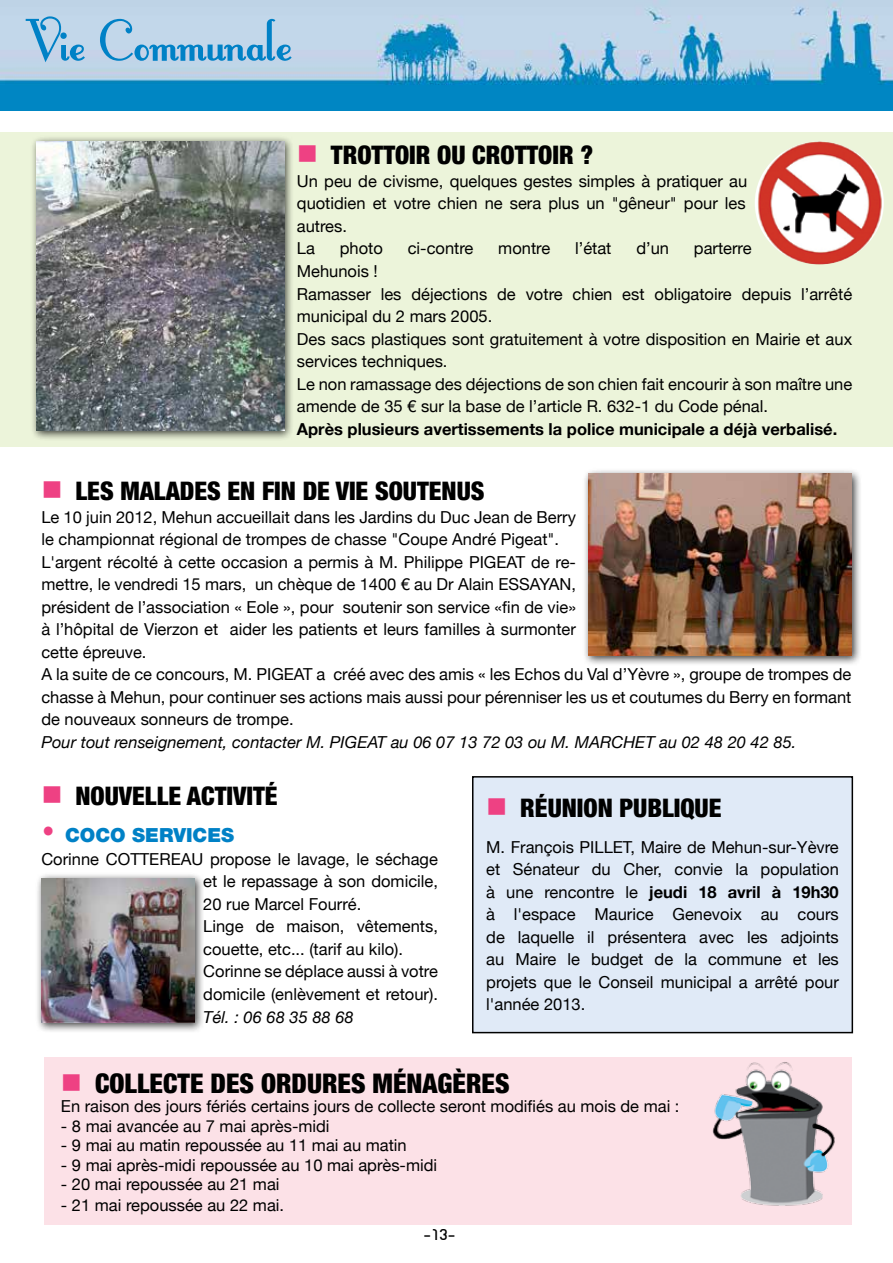
<style>
.page{position:relative;width:893px;height:1263px;background:#fff}
.page>*{position:absolute;margin:0;border:0;box-sizing:border-box;transform-origin:0 0}
.t1{font:72px "Fontleroy Brown";letter-spacing:-.01em;color:#0081c6}
.t2{font:900 condensed 27px "Helvetica Neue";color:#000}
.t3{font:900 condensed 25.5px "Helvetica Neue";color:#000}
.t4{font:900 19.5px "Helvetica Neue";color:#0081c6}
.t5{font:16.5px/22.5px "Helvetica Neue";color:#000}
.t6{font:italic 16.5px "Helvetica Neue";color:#000}
.t7{font:700 16.5px "Helvetica Neue";color:#000}
.t8{font:15px "Planet Estyle";color:#000}
.s1{color:#ee4183}
.s2{font-weight:700}
</style>
<div class="page">
<div style="left:0;top:132px;width:893px;height:314px;background:#ecf4da"></div>
<img style="left:0;top:0;width:893px;height:111px">
<img style="left:755px;top:141px;width:129px;height:123px">
<div style="left:30px;top:135px;width:265px;height:306px;background:#000;opacity:.75"></div>
<img style="left:36px;top:141px;width:248px;height:290px">
<div style="left:44px;top:1057px;width:808px;height:168px;background:#fce1e7"></div>
<img style="left:712px;top:1062px;width:123px;height:144px">
<div style="left:583px;top:468px;width:279px;height:198px;background:#000;opacity:.75"></div>
<img style="left:589px;top:474px;width:263px;height:182px">
<div style="left:473px;top:777px;width:379px;height:255px;background:#e0eaf7"></div>
<div style="left:472px;top:776px;width:381px;height:257px;border:2px solid #000"></div>
<div style="left:35px;top:872px;width:170px;height:161px;background:#000;opacity:.75"></div>
<img style="left:41px;top:878px;width:154px;height:145px">
<h1 class="t1" style="left:26px;top:9px;width:268px">Vie Communale</h1>
<h3 class="t3" style="left:297px;top:140px;width:298px"><span class="s1">■</span> TROTTOIR OU CROTTOIR ?</h3>
<p class="t5" style="left:297px;top:170px;width:452px">Un peu de civisme, quelques gestes simples à pratiquer au quotidien et votre chien ne sera plus un "gêneur" pour les autres.<br>La</p>
<p class="t5" style="left:340px;top:237px;width:45px">photo</p>
<p class="t5" style="left:408px;top:237px;width:67px">ci-contre</p>
<p class="t5" style="left:498px;top:237px;width:53px">montre</p>
<p class="t5" style="left:575px;top:237px;width:38px">l’état</p>
<p class="t5" style="left:636px;top:237px;width:34px">d’un</p>
<p class="t5" style="left:694px;top:237px;width:59px">parterre</p>
<p class="t5" style="left:297px;top:260px;width:557px">Mehunois !<br>Ramasser les déjections de votre chien est obligatoire depuis l’arrêté municipal du 2 mars 2005.<br>Des sacs plastiques sont gratuitement à votre disposition en Mairie et aux services techniques.<br>Le non ramassage des déjections de son chien fait encourir à son maître une amende de 35 € sur la base de l’article R. 632-1 du Code pénal.</p>
<p class="t7" style="left:297px;top:418px;width:542px">Après plusieurs avertissements la police municipale a déjà verbalisé.</p>
<h3 class="t3" style="left:41px;top:476px;width:95px"><span class="s1">■</span>LES MALA</h3>
<h3 class="t3" style="left:180px;top:476px;width:305px">DES EN FIN DE VIE SOUTENUS</h3>
<p class="t5" style="left:41px;top:505px;width:812px">Le 10 juin 2012, Mehun accueillait dans les Jardins du Duc Jean de Berry<br>le championnat régional de trompes de chasse "Coupe André Pigeat".<br>L'argent récolté à cette occasion a permis à M. Philippe PIGEAT de re-<br>mettre, le vendredi 15 mars, un chèque de 1400 € au Dr Alain ESSAYAN,<br>président de l’association « Eole », pour soutenir son service «fin de vie»<br>à l’hôpital de Vierzon et aider les patients et leurs familles à surmonter<br>cette épreuve.<br>A la suite de ce concours, M. PIGEAT a créé avec des amis « les Echos du Val d’Yèvre », groupe de trompes de chasse à Mehun, pour continuer ses actions mais aussi pour pérenniser les us et coutumes du Berry en formant de nouveaux sonneurs de trompe.</p>
<p class="t6" style="left:41px;top:732px;width:757px">Pour tout renseignement, contacter M. PIGEAT au 06 07 13 72 03 ou M. MARCHET au 02 48 20 42 85.</p>
<h3 class="t3" style="left:41px;top:780px;width:91px"><span class="s1">■</span> NOUVELLE</h3>
<h3 class="t3" style="left:187px;top:780px;width:92px">ACTIVITÉ</h3>
<p class="t4" style="left:41px;top:824px;width:194px"><span class="s1">•</span> COCO SERVICES</p>
<p class="t5" style="left:203px;top:847px;width:236px;text-indent:-162px">Corinne COTTEREAU propose le lavage, le séchage et le repassage à son domicile,<br>20 rue Marcel Fourré.<br>Linge de maison, vêtements, couette, etc... (tarif au kilo).<br>Corinne se déplace aussi à votre domicile (enlèvement et retour).</p>
<p class="t6" style="left:203px;top:1007px;width:152px">Tél. : 06 68 35 88 68</p>
<h3 class="t3" style="left:486px;top:792px;width:174px"><span class="s1">■</span> RÉUNION PUBLIQ</h3>
<h3 class="t3" style="left:695px;top:792px;width:27px">UE</h3>
<p class="t5" style="left:486px;top:835px;width:354px;text-align:justify">M. François PILLET, Maire de Mehun-sur-Yèvre et Sénateur du Cher, convie la population à une rencontre le <span class="s2">jeudi 18 avril à 19h30 </span>à l'espace Maurice Genevoix au cours de laquelle il présentera avec les adjoints au Maire le budget de la commune et les projets que le Conseil municipal a arrêté pour l'année 2013.</p>
<h2 class="t2" style="left:61px;top:1066px;width:63px"><span class="s1">■</span> COLLEC</h2>
<h2 class="t2" style="left:178px;top:1066px;width:160px">TE DES ORDURES</h2>
<h2 class="t2" style="left:373px;top:1066px;width:109px">MÉNAGÈRES</h2>
<p class="t5" style="left:61px;top:1095px;width:620px">En raison des jours fériés certains jours de collecte seront modifiés au mois de mai :</p>
<p class="t5" style="left:61px;top:1114px;width:270px">- 8 mai avancée au 7 mai après-midi</p>
<p class="t5" style="left:61px;top:1134px;width:347px">- 9 mai au matin repoussée au 11 mai au matin</p>
<p class="t5" style="left:61px;top:1153px;width:378px">- 9 mai après-midi repoussée au 10 mai après-midi</p>
<p class="t5" style="left:61px;top:1173px;width:220px">- 20 mai repoussée au 21 mai</p>
<p class="t5" style="left:61px;top:1194px;width:225px">- 21 mai repoussée au 22 mai.</p>
<p class="t8" style="left:424px;top:1225px;width:33px">-13-</p>
</div>
